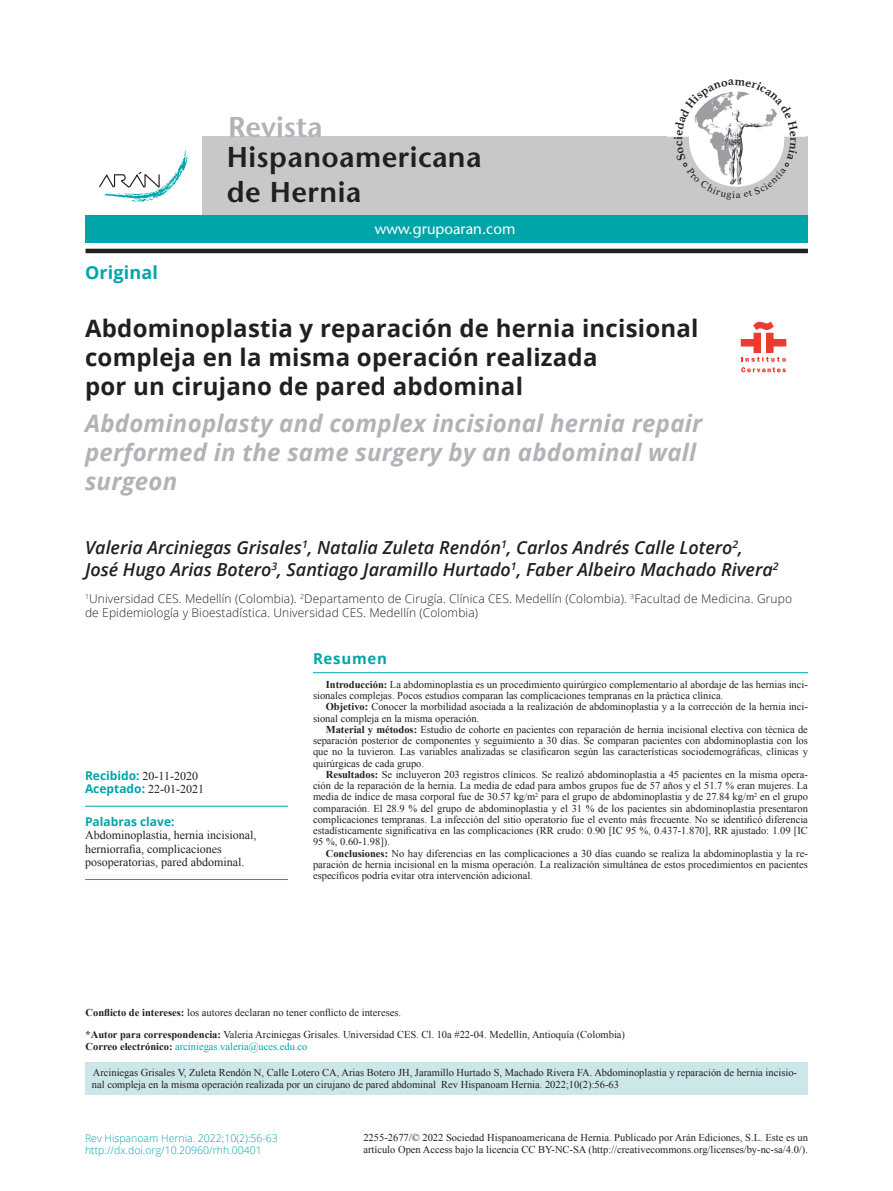
<style>
.page{position:relative;width:893px;height:1191px;background:#fff}
.page>*{position:absolute;margin:0;border:0;box-sizing:border-box;transform-origin:0 0}
.t1{font:600 28.65px/34.3px "Stone Sans Std";letter-spacing:.015em;color:#231f20}
.t2{font:600 28.65px "Stone Sans Std";color:#b2b3b7}
.t3{font:700 24px/28.8px "Open Sans";letter-spacing:.01em;color:#231f20}
.t4{font:italic 700 24px/28.8px "Open Sans";letter-spacing:.01em;color:#b2b3b7}
.t5{font:italic 600 18px/21.6px "Open Sans";color:#231f20}
.t6{font:700 18px "Open Sans";letter-spacing:.01em;color:#00a5aa}
.t7{font:500 15px "Stone Sans Std";color:#fff}
.t8{font:700 15px "Open Sans";letter-spacing:.05em;color:#00a5aa}
.t9{font:300 12px/14.4px "Open Sans";letter-spacing:.01em;color:#231f20}
.t10{font:12px/13.5px "Times New Roman";color:#231f20}
.t11{font:700 12px "Open Sans";color:#00a5aa}
.t12{font:10.5px/11.2px "Times New Roman";color:#231f20}
.t13{font:300 10.5px/12.6px "Open Sans";color:#00a5aa}
.t14{font:10.5px "Times New Roman";color:#00a5aa}
.s1{font-family:"Open Sans";font-weight:700;color:#00a5aa}
.s2{font-weight:700}
.s3{font-weight:700;color:#231f20}
</style>
<div class="page">
<div style="left:202px;top:137px;width:606px;height:78px;background:#c7c8ca"></div>
<div style="left:86px;top:215px;width:722px;height:27px;background:#00a5aa"></div>
<svg style="left:99px;top:150px;width:89px;height:52px"></svg>
<hr style="left:86px;top:249px;width:722px;height:4px;background:#231f20">
<div style="left:741px;top:339px;width:19px;height:7px;background:#ee3b32"></div>
<div style="left:767px;top:339px;width:19px;height:7px;background:#ee3b32"></div>
<div style="left:754px;top:333px;width:6px;height:19px;background:#ee3b32"></div>
<div style="left:767px;top:333px;width:6px;height:19px;background:#ee3b32"></div>
<svg style="left:754px;top:322px;width:19px;height:7px"></svg>
<svg style="left:741px;top:357px;width:45px;height:15px"></svg>
<div style="left:86px;top:1062px;width:722px;height:32px;background:#cce7e9"></div>
<hr style="left:313px;top:672px;width:495px;height:1px;background:#00a5aa">
<hr style="left:85px;top:805px;width:203px;height:1px;background:#00a5aa">
<hr style="left:85px;top:879px;width:203px;height:1px;background:#00a5aa">
<svg style="left:674px;top:91px;width:124px;height:96px"></svg>
<h1 class="t2" style="left:228px;top:110px;width:96px">Revista</h1>
<h1 class="t1" style="left:227px;top:140px;width:256px">Hispanoamericana de Hernia</h1>
<h3 class="t7" style="left:375px;top:220px;width:142px">www.grupoaran.com</h3>
<h3 class="t6" style="left:85px;top:259px;width:75px">Original</h3>
<h2 class="t3" style="left:85px;top:314px;width:615px">Abdominoplastia y reparación de hernia incisional compleja en la misma operación realizada<br>por un cirujano de pared abdominal</h2>
<h2 class="t4" style="left:85px;top:408px;width:619px">Abdominoplasty and complex incisional hernia repair performed in the same surgery by an abdominal wall surgeon</h2>
<h3 class="t5" style="left:85px;top:536px;width:695px">Valeria Arciniegas Grisales<sup>1</sup>, Natalia Zuleta Rendón<sup>1</sup>, Carlos Andrés Calle Lotero<sup>2</sup>,<br>José Hugo Arias Botero<sup>3</sup>, Santiago Jaramillo Hurtado<sup>1</sup>, Faber Albeiro Machado Rivera<sup>2</sup></h3>
<p class="t9" style="left:85px;top:591px;width:708px"><sup>1</sup>Universidad CES. Medellín (Colombia). <sup>2</sup>Departamento de Cirugía. Clínica CES. Medellín (Colombia). <sup>3</sup>Facultad de Medicina. Grupo de Epidemiología y Bioestadística. Universidad CES. Medellín (Colombia)</p>
<p class="t10" style="left:85px;top:768px;width:121px"><span class="s1">Recibido:</span> 20-11-2020<br><span class="s1">Aceptado:</span> 22-01-2021</p>
<p class="t11" style="left:85px;top:813px;width:91px">Palabras clave:</p>
<p class="t10" style="left:85px;top:828px;width:173px">Abdominoplastia, hernia incisional, herniorrafia, complicaciones posoperatorias, pared abdominal.</p>
<h3 class="t8" style="left:313px;top:647px;width:76px">Resumen</h3>
<p class="t12" style="left:313px;top:678px;width:496px;text-indent:13px"><span class="s2">Introducción:</span> La abdominoplastia es un procedimiento quirúrgico complementario al abordaje de las hernias inci&shy;sionales complejas. Pocos estudios comparan las complicaciones tempranas en la práctica clínica.</p>
<p class="t12" style="left:313px;top:701px;width:496px;text-indent:13px"><span class="s2">Objetivo:</span> Conocer la morbilidad asociada a la realización de abdominoplastia y a la corrección de la hernia inci&shy;sional compleja en la misma operación.</p>
<p class="t12" style="left:313px;top:723px;width:496px;text-align:justify;text-indent:13px"><span class="s2">Material y métodos:</span> Estudio de cohorte en pacientes con reparación de hernia incisional electiva con técnica de separación posterior de componentes y seguimiento a 30 días. Se comparan pacientes con abdominoplastia con los que no la tuvieron. Las variables analizadas se clasificaron según las características sociodemográficas, clínicas y quirúrgicas de cada grupo.</p>
<p class="t12" style="left:313px;top:768px;width:496px;text-align:justify;text-indent:13px"><span class="s2">Resultados:</span> Se incluyeron 203 registros clínicos. Se realizó abdominoplastia a 45 pacientes en la misma opera&shy;ción de la reparación de la hernia. La media de edad para ambos grupos fue de 57 años y el 51.7 % eran mujeres. La media de índice de masa corporal fue de 30.57 kg/m<sup>2</sup> para el grupo de abdominoplastia y de 27.84 kg/m<sup>2</sup> en el grupo comparación. El 28.9 % del grupo de abdominoplastia y el 31 % de los pacientes sin abdominoplastia presentaron complicaciones tempranas. La infección del sitio operatorio fue el evento más frecuente. No se identificó diferencia estadísticamente significativa en las complicaciones (RR crudo: 0.90 [IC 95 %, 0.437-1.870], RR ajustado: 1.09 [IC 95 %, 0.60-1.98]).</p>
<p class="t12" style="left:313px;top:847px;width:496px;text-align:justify;text-indent:13px"><span class="s2">Conclusiones:</span> No hay diferencias en las complicaciones a 30 días cuando se realiza la abdominoplastia y la re&shy;paración de hernia incisional en la misma operación. La realización simultánea de estos procedimientos en pacientes específicos podría evitar otra intervención adicional.</p>
<p class="t12" style="left:86px;top:1001px;width:541px;line-height:21.9px"><span class="s2">Conflicto de intereses:</span> los autores declaran no tener conflicto de intereses.<br><span class="s2">*Autor para correspondencia:</span> Valeria Arciniegas Grisales. Universidad CES. Cl. 10a #22-04. Medellín, Antioquía (Colombia)</p>
<p class="t14" style="left:86px;top:1039px;width:224px"><span class="s3">Correo electrónico:</span> arciniegas.valeria@uces.edu.co</p>
<p class="t12" style="left:92px;top:1066px;width:707px;line-height:12px">Arciniegas Grisales V, Zuleta Rendón N, Calle Lotero CA, Arias Botero JH, Jaramillo Hurtado S, Machado Rivera FA. Abdominoplastia y reparación de hernia incisio&shy;nal compleja en la misma operación realizada por un cirujano de pared abdominal Rev Hispanoam Hernia. 2022;10(2):56-63</p>
<p class="t13" style="left:85px;top:1131px;width:194px">Rev Hispanoam Hernia. 2022;10(2):56-63 http://dx.doi.org/10.20960/rhh.00401</p>
<p class="t12" style="left:363px;top:1131px;width:446px;line-height:12px">2255-2677/© 2022 Sociedad Hispanoamericana de Hernia. Publicado por Arán Ediciones, S.L. Este es un artículo Open Access bajo la licencia CC BY-NC-SA (http://creativecommons.org/licenses/by-nc-sa/4.0/).</p>
</div>
